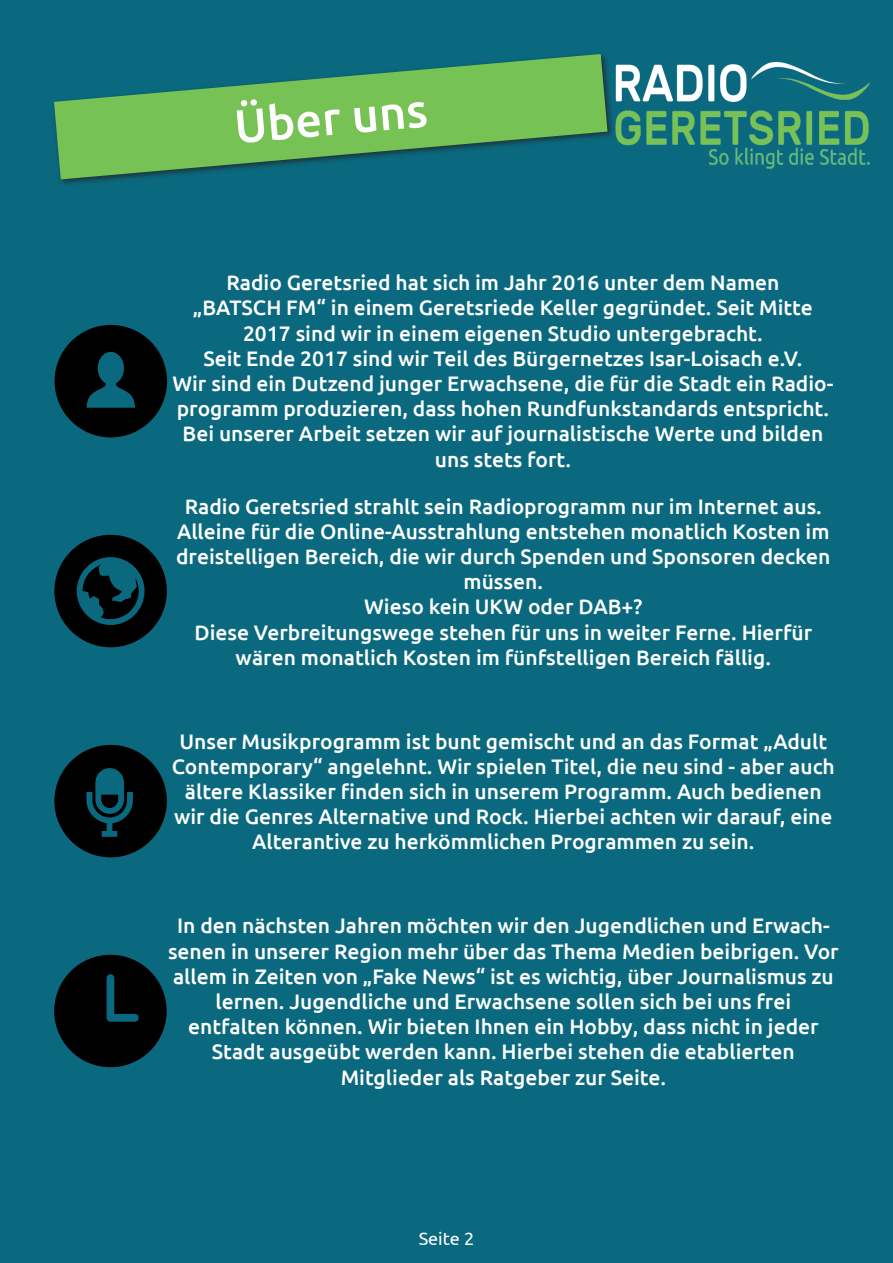
<style>
.page{position:relative;width:893px;height:1263px;background:#0a697e}
.page>*{position:absolute;margin:0;border:0;box-sizing:border-box;transform-origin:0 0}
.t1{font:500 46.95px "Ubuntu";color:#fff}
.t2{font:500 21px/25.2px "Ubuntu";color:#fff;text-align:center}
.t3{font:18px "Ubuntu";color:#fff}
</style>
<div class="page">
<img style="left:596px;top:54px;width:297px;height:202px">
<div style="left:51px;top:51px;width:564px;height:136px;background:#231f20;opacity:.75"></div>
<svg style="left:54px;top:54px;width:553px;height:125px;fill:#77c255"></svg>
<svg style="left:55px;top:325px;width:112px;height:112px"></svg>
<svg style="left:54px;top:535px;width:113px;height:112px"></svg>
<svg style="left:54px;top:745px;width:113px;height:112px"></svg>
<svg style="left:54px;top:955px;width:113px;height:112px"></svg>
<h1 class="t1" style="left:232px;top:97px;width:195px;rotate:-5deg">Über uns</h1>
<p class="t2" style="left:172px;top:269px;width:662px">Radio Geretsried hat sich im Jahr 2016 unter dem Namen<br>„BATSCH FM“ in einem Geretsriede Keller gegründet. Seit Mitte 2017 sind wir in einem eigenen Studio untergebracht.<br>Seit Ende 2017 sind wir Teil des Bürgernetzes Isar-Loisach e.V.<br>Wir sind ein Dutzend junger Erwachsene, die für die Stadt ein Radio&shy;programm produzieren, dass hohen Rundfunkstandards entspricht.<br>Bei unserer Arbeit setzen wir auf journalistische Werte und bilden uns stets fort.</p>
<p class="t2" style="left:176px;top:493px;width:656px">Radio Geretsried strahlt sein Radioprogramm nur im Internet aus.<br>Alleine für die Online-Ausstrahlung entstehen monatlich Kosten im dreistelligen Bereich, die wir durch Spenden und Sponsoren decken müssen.<br>Wieso kein UKW oder DAB+?<br>Diese Verbreitungswege stehen für uns in weiter Ferne. Hierfür wären monatlich Kosten im fünfstelligen Bereich fällig.</p>
<p class="t2" style="left:172px;top:728px;width:664px">Unser Musikprogramm ist bunt gemischt und an das Format „Adult Contemporary“ angelehnt. Wir spielen Titel, die neu sind - aber auch ältere Klassiker finden sich in unserem Programm. Auch bedienen wir die Genres Alternative und Rock. Hierbei achten wir darauf, eine Alterantive zu herkömmlichen Programmen zu sein.</p>
<p class="t2" style="left:168px;top:913px;width:672px">In den nächsten Jahren möchten wir den Jugendlichen und Erwach&shy;senen in unserer Region mehr über das Thema Medien beibrigen. Vor allem in Zeiten von „Fake News“ ist es wichtig, über Journalismus zu lernen. Jugendliche und Erwachsene sollen sich bei uns frei entfalten können. Wir bieten Ihnen ein Hobby, dass nicht in jeder Stadt ausgeübt werden kann. Hierbei stehen die etablierten Mitglieder als Ratgeber zur Seite.</p>
<p class="t3" style="left:419px;top:1227px;width:57px">Seite 2</p>
</div>
